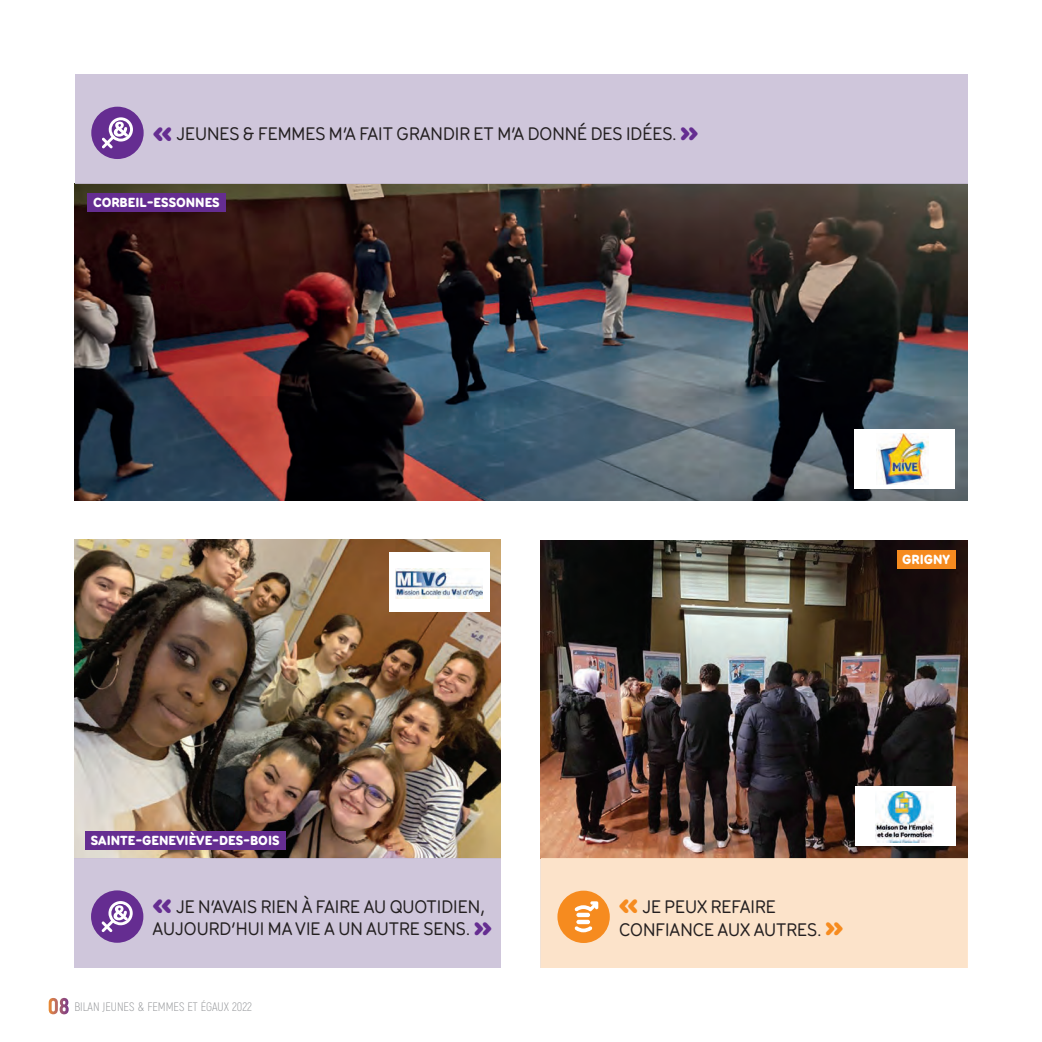
<style>
.page{position:relative;width:1042px;height:1042px;background:#fff}
.page>*{position:absolute;margin:0;border:0;box-sizing:border-box;transform-origin:0 0}
.t1{font:500 19.25px/22.8px "Menco";color:#231f20}
.t2{font:900 14px "Menco";color:#fff}
.t3{font:300 12.25px "Akrobat";color:#939598}
.s1{font-weight:900;font-size:29.75px;color:#652d91}
.s2{font-weight:900;font-size:28px;color:#652d91}
.s3{font-weight:900;font-size:22.75px;color:#fff}
.s4{font-weight:900;font-size:29.75px;color:#f68b1f}
.s5{font-weight:900;font-size:28px;color:#f68b1f}
</style>
<div class="page">
<img style="left:541px;top:541px;width:426px;height:317px">
<img style="left:74px;top:184px;width:893px;height:317px">
<div style="left:541px;top:858px;width:426px;height:109px;background:#fee4c9"></div>
<div style="left:75px;top:74px;width:892px;height:110px;background:#cac0d8"></div>
<div style="left:91px;top:107px;width:53px;height:52px;background:#652d91;border-radius:50%"></div>
<svg style="left:102px;top:117px;width:31px;height:31px"></svg>
<div style="left:557px;top:890px;width:53px;height:53px;background:#f68b1f;border-radius:50%"></div>
<hr style="left:576px;top:913px;width:14px;height:4px;background:#fff;border-radius:2px">
<hr style="left:576px;top:920px;width:14px;height:4px;background:#fff;border-radius:2px">
<svg style="left:574px;top:926px;width:18px;height:6px"></svg>
<svg style="left:574px;top:901px;width:24px;height:10px"></svg>
<div style="left:855px;top:786px;width:100px;height:60px;background:#fff"></div>
<img style="left:876px;top:792px;width:57px;height:50px">
<div style="left:897px;top:551px;width:58px;height:18px;background:#f68b1f"></div>
<div style="left:87px;top:193px;width:138px;height:19px;background:#652d91"></div>
<div style="left:854px;top:429px;width:101px;height:59px;background:#fff"></div>
<img style="left:876px;top:433px;width:52px;height:51px">
<img style="left:74px;top:540px;width:427px;height:318px">
<div style="left:74px;top:858px;width:427px;height:109px;background:#cac0d8"></div>
<div style="left:91px;top:890px;width:52px;height:53px;background:#652d91;border-radius:50%"></div>
<svg style="left:102px;top:901px;width:31px;height:31px"></svg>
<div style="left:85px;top:831px;width:201px;height:18px;background:#652d91"></div>
<div style="left:389px;top:552px;width:100px;height:60px;background:#fff"></div>
<img style="left:396px;top:568px;width:86px;height:30px">
<p class="t1" style="left:153px;top:121px;width:547px"><span class="s1">«</span> JEUNES &amp; FEMMES M’A FAIT GRANDIR ET M’A DONNÉ DES IDÉES. <span class="s2">»</span></p>
<p class="t2" style="left:93px;top:192px;width:128px">CORBEIL-ESSONNES</p>
<p class="t2" style="left:91px;top:829px;width:190px">SAINTE-GENEVIÈVE-DES-BOIS</p>
<p class="t1" style="left:153px;top:894px;width:341px"><span class="s1">«</span> JE N’AVAIS RIEN À FAIRE AU QUOTIDIEN,<br>AUJOURD’HUI MA VIE A UN AUTRE SENS. <span class="s2">»</span></p>
<p class="t3" style="left:48px;top:999px;width:206px"><span class="s3">08</span> BILAN JEUNES &amp; FEMMES ET ÉGAUX 2022</p>
<p class="t2" style="left:902px;top:549px;width:49px">GRIGNY</p>
<p class="t1" style="left:619px;top:894px;width:226px"><span class="s4">«</span> JE PEUX REFAIRE<br>CONFIANCE AUX AUTRES. <span class="s5">»</span></p>
</div>
